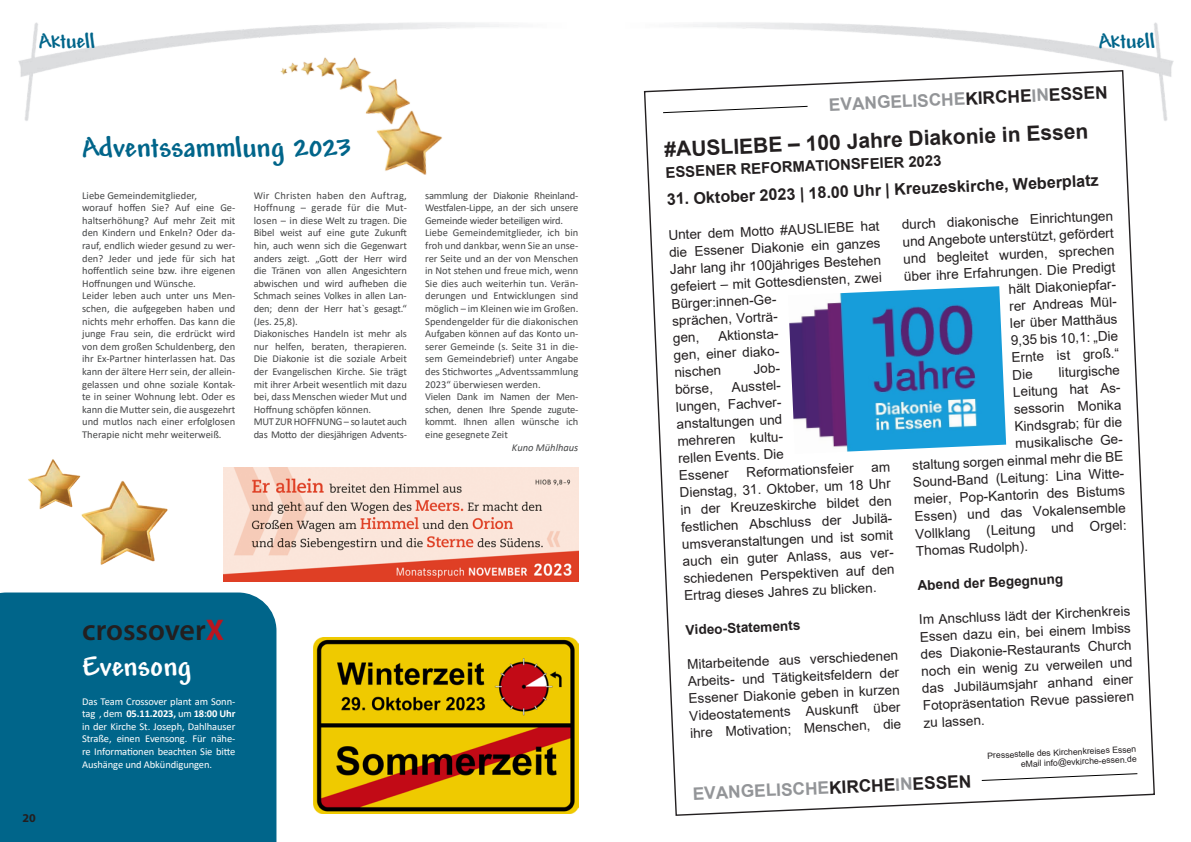
<style>
.page{position:relative;width:1191px;height:842px;background:#fff}
.page>*{position:absolute;margin:0;border:0;box-sizing:border-box;transform-origin:0 0}
.t1{font:700 30px "Andy";color:#00658a}
.t2{font:600 30px "Myriad Pro";color:#231f20}
.t3{font:700 30px "Andy";color:#fff}
.t4{font:700 22px "Andy";color:#00658a}
.t5{font:700 21px "Arial";color:#231f20}
.t6{font:700 17.3px "Arial";color:#939598}
.t7{font:700 16.1px "Arial";color:#231f20}
.t8{font:700 14.8px "Arial";color:#231f20}
.t9{font:13.6px/17.1px "Arial";color:#231f20}
.t10{font:700 13.6px "Arial";color:#231f20}
.t11{font:700 12px "Myriad Pro";color:#231f20}
.t12{font:10.5px/12.6px "Calibri";color:#454647}
.t13{font:10.5px/12.6px "Calibri";letter-spacing:-.01em;color:#fff;text-align:justify}
.t14{font:italic 10.5px "Calibri";color:#454647}
.t15{font:8.7px/10.1px "Arial";color:#231f20;text-align:right}
.s1{color:#231f20}
.s2{font-weight:700;color:#ba161f}
.s3{font-weight:700}
</style>
<div class="page">
<div style="left:0;top:592px;width:276px;height:250px;background:#00658a"></div>
<img style="left:28px;top:459px;width:38px;height:50px">
<img style="left:65px;top:474px;width:103px;height:91px">
<img style="left:18px;top:22px;width:481px;height:99px">
<img style="left:224px;top:468px;width:354px;height:114px">
<img style="left:693px;top:22px;width:480px;height:99px">
<svg style="left:643px;top:69px;width:512px;height:747px"></svg>
<img style="left:313px;top:638px;width:265px;height:176px">
<img style="left:235px;top:22px;width:237px;height:153px">
<svg style="left:1013px;top:369px;width:19px;height:10px"></svg>
<h2 class="t4" style="left:39px;top:29px;width:58px">Aktuell</h2>
<h2 class="t4" style="left:1099px;top:29px;width:58px">Aktuell</h2>
<h3 class="t6" style="left:828px;top:93px;width:280px;rotate:-3deg">EVANGELISCHE<span class="s1">KIRCHE</span>IN<span class="s1">ESSEN</span></h3>
<h1 class="t1" style="left:82px;top:131px;width:270px">Adventssammlung 2023</h1>
<p class="t12" style="left:82px;top:188px;width:155px">Liebe Gemeindemitglieder,<br>worauf hoffen Sie? Auf eine Ge‐ haltserhöhung? Auf mehr Zeit mit den Kindern und Enkeln? Oder da‐ rauf, endlich wieder gesund zu wer‐ den? Jeder und jede für sich hat hoffentlich seine bzw. ihre eigenen Hoffnungen und Wünsche.<br>Leider leben auch unter uns Men‐ schen, die aufgegeben haben und nichts mehr erhoffen. Das kann die junge Frau sein, die erdrückt wird von dem großen Schuldenberg, den ihr Ex-Partner hinterlassen hat. Das kann der ältere Herr sein, der allein‐ gelassen und ohne soziale Kontak‐ te in seiner Wohnung lebt. Oder es kann die Mutter sein, die ausgezehrt und mutlos nach einer erfolglosen Therapie nicht mehr weiterweiß.</p>
<p class="t12" style="left:254px;top:188px;width:155px">Wir Christen haben den Auftrag,<br>Hoffnung – gerade für die Mut‐ losen – in diese Welt zu tragen. Die<br>Bibel weist auf eine gute Zukunft hin, auch wenn sich die Gegenwart anders zeigt. „Gott der Herr wird die Tränen von allen Angesichtern abwischen und wird aufheben die<br>Schmach seines Volkes in allen Lan‐ den; denn der Herr hat`s gesagt.“ (Jes. 25,8).<br>Diakonisches Handeln ist mehr als nur helfen, beraten, therapieren.<br>Die Diakonie ist die soziale Arbeit der Evangelischen Kirche. Sie trägt mit ihrer Arbeit wesentlich mit dazu bei, dass Menschen wieder Mut und<br>Hoffnung schöpfen können.<br>MUT ZUR HOFFNUNG – so lautet auch das Motto der diesjährigen Advents‐</p>
<p class="t12" style="left:425px;top:188px;width:155px">sammlung der Diakonie Rheinland-<br>Westfalen-Lippe, an der sich unsere<br>Gemeinde wieder beteiligen wird.<br>Liebe Gemeindemitglieder, ich bin froh und dankbar, wenn Sie an unse‐ rer Seite und an der von Menschen in Not stehen und freue mich, wenn<br>Sie dies auch weiterhin tun. Verän‐ derungen und Entwicklungen sind möglich – im Kleinen wie im Großen.<br>Spendengelder für die diakonischen<br>Aufgaben können auf das Konto un‐ serer Gemeinde (s. Seite 31 in die‐ sem Gemeindebrief) unter Angabe des Stichwortes „Adventssammlung<br>2023“ überwiesen werden.<br>Vielen Dank im Namen der Men‐ schen, denen Ihre Spende zugute‐ kommt. Ihnen allen wünsche ich eine gesegnete Zeit</p>
<p class="t14" style="left:512px;top:440px;width:68px">Kuno Mühlhaus</p>
<p class="t11" style="left:23px;top:810px;width:15px">20</p>
<h1 class="t2" style="left:82px;top:611px;width:143px">crossover<span class="s2">X</span></h1>
<h1 class="t3" style="left:82px;top:650px;width:110px">Evensong</h1>
<p class="t13" style="left:82px;top:694px;width:155px">Das Team Crossover plant am Sonn‐ tag , dem <span class="s3">05.11.2023,</span> um <span class="s3">18:00 Uhr </span>in der Kirche St. Joseph, Dahlhauser Straße, einen Evensong. Für nähe‐ re Informationen beachten Sie bitte Aushänge und Abkündigungen.</p>
<h3 class="t5" style="left:664px;top:137px;width:425px;rotate:-3deg">#AUSLIEBE – 100 Jahre Diakonie in Essen</h3>
<h3 class="t8" style="left:665px;top:163px;width:277px;rotate:-3deg">ESSENER REFORMATIONSFEIER 2023</h3>
<h3 class="t7" style="left:666px;top:186px;width:434px;rotate:-2deg">31. Oktober 2023 | 18.00 Uhr | Kreuzeskirche, Weberplatz</h3>
<p class="t9" style="left:667px;top:227px;width:214px;rotate:-3deg">Unter dem Motto #AUSLIEBE hat die Essener Diakonie ein ganzes<br>Jahr lang ihr 100jähriges Bestehen gefeiert – mit Gottesdiensten, zwei<br>Bürger:innen-Ge-<br>sprächen, Vorträ-<br>gen,</p>
<p class="t9" style="left:901px;top:217px;width:213px;rotate:-3deg">durch diakonische Einrichtungen</p>
<p class="t9" style="left:902px;top:234px;width:213px;rotate:-3deg">und Angebote unterstützt, gefördert</p>
<p class="t9" style="left:903px;top:251px;width:213px;rotate:-3deg">und begleitet wurden, sprechen</p>
<p class="t9" style="left:903px;top:268px;width:213px;rotate:-3deg">über ihre Erfahrungen. Die Predigt</p>
<p class="t9" style="left:1008px;top:281px;width:111px;rotate:-3deg">hält Diakoniepfar-</p>
<p class="t9" style="left:1009px;top:298px;width:111px;rotate:-3deg">rer Andreas Mül-</p>
<p class="t9" style="left:1009px;top:315px;width:109px;rotate:-3deg">ler über Matthäus</p>
<p class="t9" style="left:1010px;top:332px;width:109px;rotate:-3deg">9,35 bis 10,1: „Die</p>
<p class="t9" style="left:1011px;top:349px;width:109px;rotate:-3deg">Ernte ist groß.“</p>
<p class="t9" style="left:1058px;top:364px;width:63px;rotate:-3deg">liturgische</p>
<p class="t9" style="left:1012px;top:384px;width:111px;rotate:-3deg">Leitung hat As-</p>
<p class="t9" style="left:1013px;top:401px;width:109px;rotate:-3deg">sessorin Monika</p>
<p class="t9" style="left:1014px;top:418px;width:109px;rotate:-3deg">Kindsgrab; für die</p>
<p class="t9" style="left:1015px;top:435px;width:111px;rotate:-3deg">musikalische Ge-</p>
<p class="t9" style="left:912px;top:457px;width:212px;rotate:-3deg">staltung sorgen einmal mehr die BE</p>
<p class="t9" style="left:912px;top:475px;width:215px;rotate:-3deg">Sound-Band (Leitung: Lina Witte-</p>
<p class="t9" style="left:913px;top:492px;width:213px;rotate:-3deg">meier, Pop-Kantorin des Bistums</p>
<p class="t9" style="left:914px;top:509px;width:213px;rotate:-3deg">Essen) und das Vokalensemble</p>
<p class="t9" style="left:915px;top:526px;width:213px;rotate:-3deg">Vollklang (Leitung und Orgel:</p>
<p class="t9" style="left:915px;top:543px;width:113px;rotate:-3deg">Thomas Rudolph).</p>
<p class="t10" style="left:917px;top:576px;width:147px;rotate:-3deg">Abend der Begegnung</p>
<p class="t9" style="left:917px;top:612px;width:214px;text-align:justify;rotate:-3deg">Im Anschluss lädt der Kirchenkreis Essen dazu ein, bei einem Imbiss des Diakonie-Restaurants Church noch ein wenig zu verweilen und das Jubiläumsjahr anhand einer Fotopräsentation Revue passieren zu lassen.</p>
<p class="t9" style="left:672px;top:330px;width:110px;text-align:justify;text-indent:46px;rotate:-3deg">Aktionsta&shy;gen, einer diako&shy;nischen</p>
<p class="t9" style="left:753px;top:360px;width:30px;rotate:-3deg">Job-</p>
<p class="t9" style="left:674px;top:382px;width:110px;text-indent:57px;rotate:-3deg">Ausstel&shy;lungen, Fachver&shy;anstaltungen und mehreren kultu&shy;rellen Events. Die<br>Essener</p>
<p class="t9" style="left:674px;top:381px;width:39px;rotate:-3deg">börse,</p>
<p class="t9" style="left:746px;top:464px;width:109px;rotate:-3deg">Reformationsfeier</p>
<p class="t9" style="left:677px;top:469px;width:216px;text-indent:194px;rotate:-3deg">am<br>Dienstag, 31. Oktober, um 18 Uhr in der Kreuzeskirche bildet den festlichen Abschluss der Jubilä&shy;umsveranstaltungen und ist somit auch ein guter Anlass, aus ver&shy;schiedenen Perspektiven auf den<br>Ertrag dieses Jahres zu blicken.</p>
<p class="t10" style="left:685px;top:621px;width:116px;rotate:-3deg">Video-Statements</p>
<p class="t9" style="left:686px;top:656px;width:213px;text-align:justify;rotate:-3deg">Mitarbeitende aus verschiedenen Arbeits- und Tätigkeitsfeldern der Essener Diakonie geben in kurzen Videostatements Auskunft über ihre Motivation; Menschen, die</p>
<h3 class="t6" style="left:692px;top:782px;width:280px;rotate:-3deg">EVANGELISCHE<span class="s1">KIRCHE</span>IN<span class="s1">ESSEN</span></h3>
<p class="t15" style="left:987px;top:751px;width:151px;rotate:-3deg">Pressestelle des Kirchenkreises Essen eMail info@evkirche-essen.de</p>
</div>
